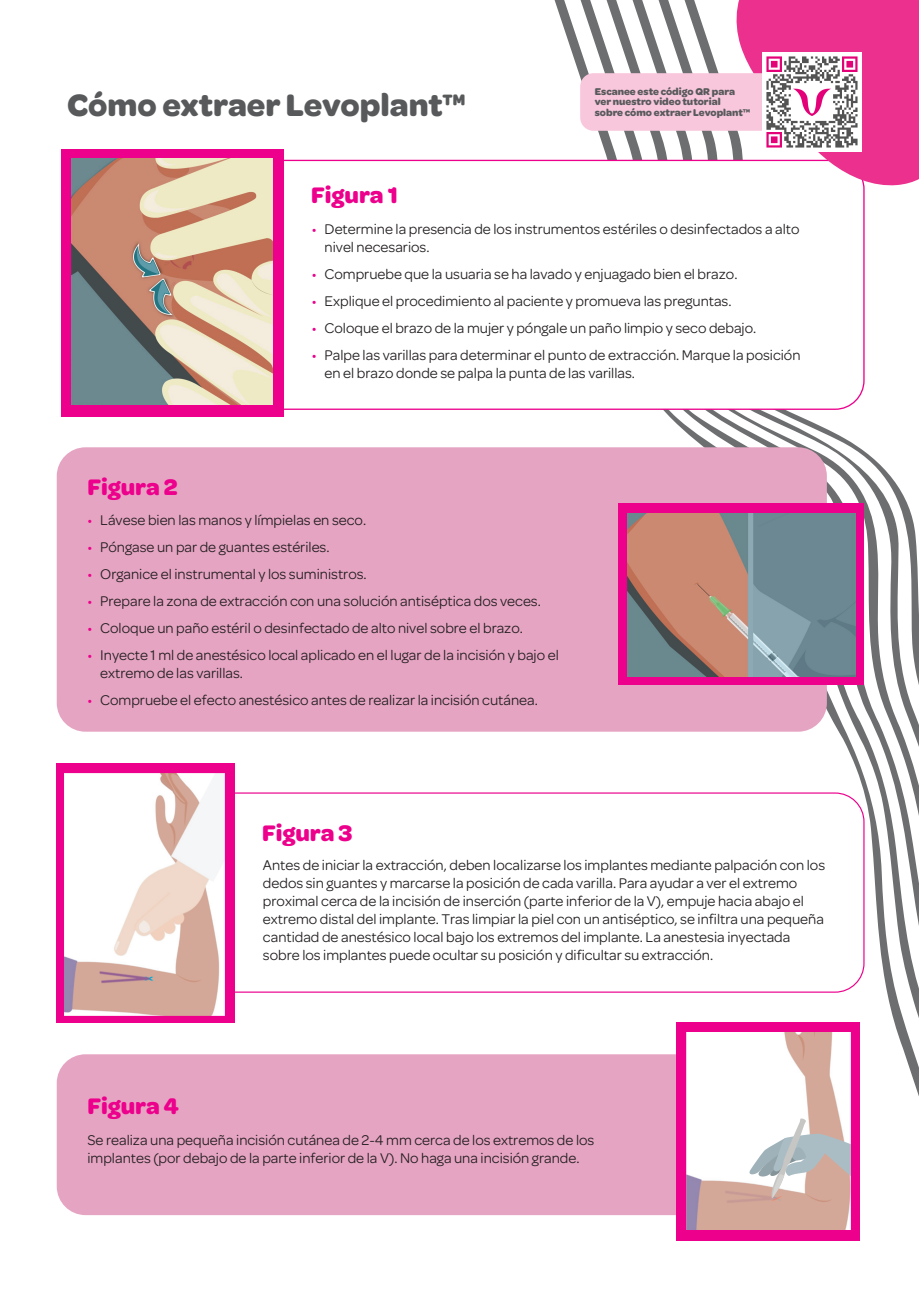
<style>
.page{position:relative;width:919px;height:1289px;background:#fff}
.page>*{position:absolute;margin:0;border:0;box-sizing:border-box;transform-origin:0 0}
.t1{font:700 33px "Omnes";color:#58595b}
.t2{font:700 24px "Omnes";letter-spacing:-.005em;color:#ec008c}
.t3{font:15px/18px "Omnes";color:#231f20}
.t4{font:700 10.5px/10.5px "Omnes";color:#58595b}
.s1{color:#ec008c}
</style>
<div class="page">
<svg style="left:551px;top:0;width:367px;height:1096px"></svg>
<div style="left:57px;top:1054px;width:769px;height:161px;background:#e6a4c3;border-radius:29px"></div>
<div style="left:675px;top:1022px;width:184px;height:218px;background:#ec008c"></div>
<img style="left:686px;top:1032px;width:164px;height:197px">
<div style="left:114px;top:793px;width:749px;height:199px;background:#fff;border-radius:29px"></div>
<div style="left:57px;top:447px;width:769px;height:284px;background:#e6a4c3;border-radius:29px"></div>
<div style="left:114px;top:160px;width:749px;height:249px;background:#fff;border-radius:29px"></div>
<div style="left:61px;top:149px;width:223px;height:268px;background:#ec008c"></div>
<div style="left:56px;top:763px;width:178px;height:260px;background:#ec008c"></div>
<img style="left:65px;top:773px;width:160px;height:242px">
<img style="left:71px;top:159px;width:201px;height:245px">
<div style="left:618px;top:503px;width:245px;height:181px;background:#ec008c"></div>
<img style="left:627px;top:513px;width:228px;height:164px">
<svg style="left:732px;top:0;width:186px;height:187px"></svg>
<svg style="left:746px;top:1117px;width:104px;height:81px;background:#d2cac8"></svg>
<div style="left:580px;top:73px;width:207px;height:58px;background:#f8c7dc;border-radius:13px"></div>
<img style="left:762px;top:52px;width:99px;height:100px">
<h1 class="t1" style="left:67px;top:82px;width:399px">Cómo extraer Levoplant™</h1>
<p class="t4" style="left:594px;top:85px;width:157px">Escanee este código QR para ver nuestro video tutorial sobre cómo extraer Levoplant™</p>
<h2 class="t2" style="left:311px;top:178px;width:88px">Figura 1</h2>
<p class="t3" style="left:324px;top:220px;width:476px;text-indent:-13px"><span class="s1">•</span> Determine la presencia de los instrumentos estériles o desinfectados a alto nivel necesarios.</p>
<p class="t3" style="left:312px;top:265px;width:427px"><span class="s1">•</span> Compruebe que la usuaria se ha lavado y enjuagado bien el brazo.</p>
<p class="t3" style="left:312px;top:292px;width:421px"><span class="s1">•</span> Explique el procedimiento al paciente y promueva las preguntas.</p>
<p class="t3" style="left:312px;top:319px;width:446px"><span class="s1">•</span> Coloque el brazo de la mujer y póngale un paño limpio y seco debajo.</p>
<p class="t3" style="left:324px;top:346px;width:477px;text-indent:-13px"><span class="s1">•</span> Palpe las varillas para determinar el punto de extracción. Marque la posición en el brazo donde se palpa la punta de las varillas.</p>
<h2 class="t2" style="left:87px;top:470px;width:92px">Figura 2</h2>
<p class="t3" style="left:87px;top:511px;width:280px"><span class="s1">•</span> Lávese bien las manos y límpielas en seco.</p>
<p class="t3" style="left:87px;top:538px;width:243px"><span class="s1">•</span> Póngase un par de guantes estériles.</p>
<p class="t3" style="left:87px;top:565px;width:281px"><span class="s1">•</span> Organice el instrumental y los suministros.</p>
<p class="t3" style="left:87px;top:592px;width:455px"><span class="s1">•</span> Prepare la zona de extracción con una solución antiséptica dos veces.</p>
<p class="t3" style="left:87px;top:619px;width:437px"><span class="s1">•</span> Coloque un paño estéril o desinfectado de alto nivel sobre el brazo.</p>
<p class="t3" style="left:100px;top:646px;width:460px;text-indent:-13px"><span class="s1">•</span> Inyecte 1 ml de anestésico local aplicado en el lugar de la incisión y bajo el extremo de las varillas.</p>
<p class="t3" style="left:87px;top:691px;width:452px"><span class="s1">•</span> Compruebe el efecto anestésico antes de realizar la incisión cutánea.</p>
<h2 class="t2" style="left:262px;top:816px;width:92px">Figura 3</h2>
<p class="t3" style="left:263px;top:856px;width:563px">Antes de iniciar la extracción, deben localizarse los implantes mediante palpación con los dedos sin guantes y marcarse la posición de cada varilla. Para ayudar a ver el extremo proximal cerca de la incisión de inserción (parte inferior de la V), empuje hacia abajo el extremo distal del implante. Tras limpiar la piel con un antiséptico, se infiltra una pequeña cantidad de anestésico local bajo los extremos del implante. La anestesia inyectada sobre los implantes puede ocultar su posición y dificultar su extracción.</p>
<h2 class="t2" style="left:87px;top:1088px;width:93px">Figura 4</h2>
<p class="t3" style="left:87px;top:1130px;width:508px">Se realiza una pequeña incisión cutánea de 2-4 mm cerca de los extremos de los implantes (por debajo de la parte inferior de la V). No haga una incisión grande.</p>
</div>
